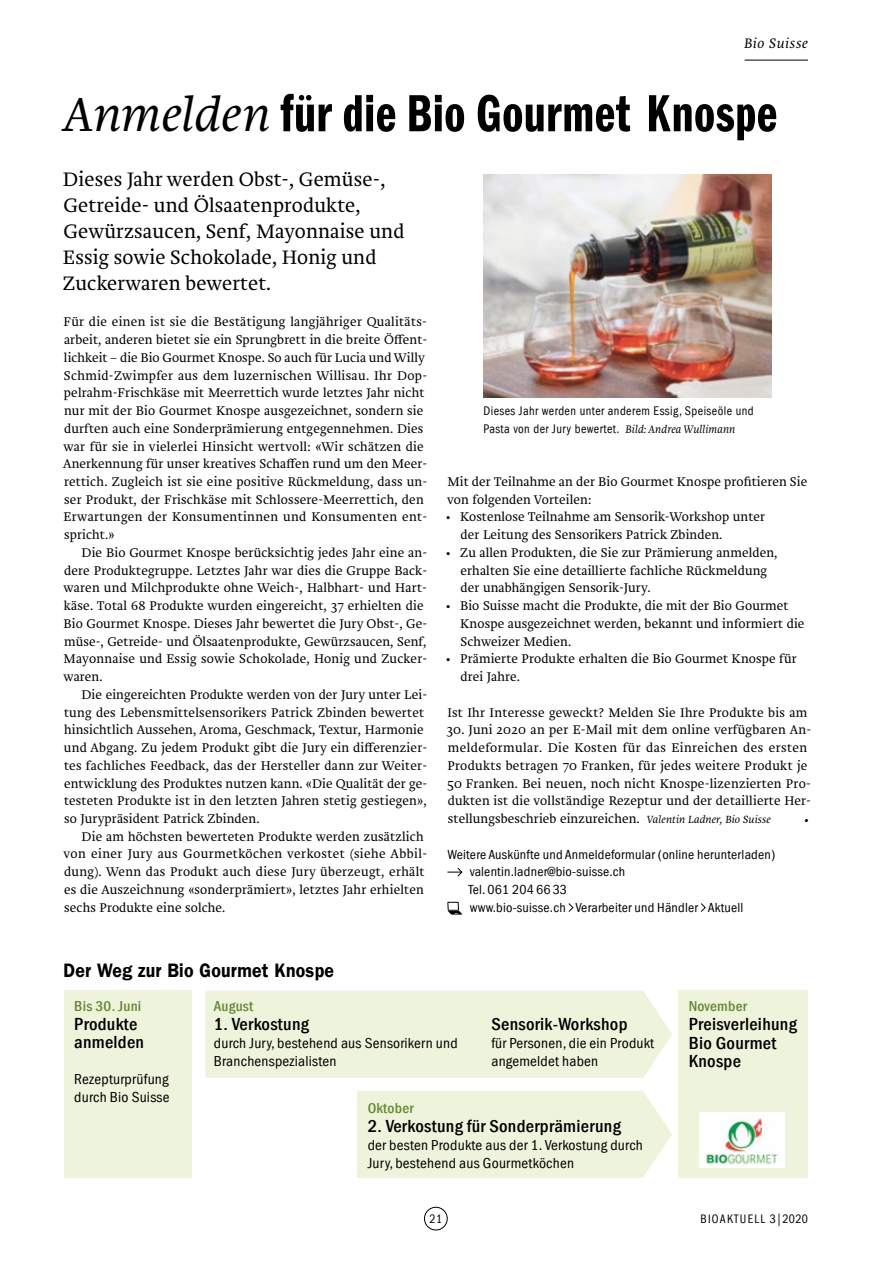
<style>
.page{position:relative;width:893px;height:1263px;background:#fff}
.page>*{position:absolute;margin:0;border:0;box-sizing:border-box;transform-origin:0 0}
.t1{font:54.15px "Franklin Gothic LT Com Dm Cm";letter-spacing:.015em;color:#000}
.t2{font:300 20.25px/26.1px "Brioni Pro";letter-spacing:.01em;color:#000}
.t3{font:19.5px "Franklin Gothic LT Com Dm";letter-spacing:.015em;color:#000;scale:.9 1}
.t4{font:500 condensed 18px/18.5px "Franklin Gothic LT Com";letter-spacing:.015em;color:#000}
.t5{font:condensed 14.85px/18px "Franklin Gothic LT Com";letter-spacing:.015em;color:#000}
.t6{font:500 condensed 14.85px "Franklin Gothic LT Com";letter-spacing:.015em;color:#678835}
.t7{font:italic 300 14.25px "Brioni Pro";letter-spacing:.04em;color:#000}
.t8{font:condensed 13.5px/17.7px "Franklin Gothic LT Com";letter-spacing:.015em;color:#000}
.t9{font:italic 300 13.5px "Brioni Pro";color:#000}
.t10{font:300 13.2px/17.7px "Brioni Pro";letter-spacing:.015em;color:#000}
.t11{font:condensed 12.9px/17.7px "Franklin Gothic LT Com";letter-spacing:.035em;color:#000;scale:.95 1}
.t12{font:condensed 12.6px "Franklin Gothic LT Com";letter-spacing:.11em;color:#000;scale:.95 1}
.s1{font-family:"Brioni Pro";font-weight:300;font-style:italic;font-size:49.5px}
.s2{font-family:"Brioni Pro";font-weight:300;font-style:italic;font-stretch:normal;font-size:11.4px}
.s3{font-style:italic;font-size:10.8px}
</style>
<div class="page">
<div style="left:424px;top:1207px;width:24px;height:23px;border:1px solid #000;border-radius:50%"></div>
<svg style="left:447px;top:867px;width:16px;height:10px"></svg>
<div style="left:447px;top:902px;width:12px;height:9px;border:1px solid #000"></div>
<svg style="left:448px;top:911px;width:14px;height:3px"></svg>
<svg style="left:568px;top:903px;width:6px;height:9px"></svg>
<svg style="left:701px;top:903px;width:5px;height:9px"></svg>
<div style="left:64px;top:991px;width:128px;height:187px;background:#eef3dc"></div>
<div style="left:678px;top:991px;width:130px;height:187px;background:#eef3dc"></div>
<div style="left:205px;top:991px;width:467px;height:87px;background:#eef3dc"></div>
<div style="left:357px;top:1091px;width:315px;height:87px;background:#eef3dc"></div>
<div style="left:700px;top:1113px;width:85px;height:55px;background:#fff"></div>
<img style="left:704px;top:1118px;width:74px;height:47px">
<img style="left:483px;top:174px;width:289px;height:223px">
<hr style="left:745px;top:60px;width:63px;height:1px;background:#000">
<p class="t7" style="left:744px;top:33px;width:65px">Bio Suisse</p>
<h1 class="t1" style="left:64px;top:84px;width:715px"><span class="s1">Anmelden</span> für die Bio Gourmet Knospe</h1>
<h2 class="t2" style="left:63px;top:166px;width:343px">Dieses Jahr werden Obst-, Gemüse-,<br>Getreide- und Ölsaatenprodukte,<br>Gewürzsaucen, Senf, Mayonnaise und<br>Essig sowie Schokolade, Honig und<br>Zuckerwaren bewertet.</h2>
<p class="t10" style="left:63px;top:313px;width:366px">Für die einen ist sie die Bestätigung langjähriger Qualitäts&shy;arbeit, anderen bietet sie ein Sprungbrett in die breite Öffent&shy;lichkeit – die Bio Gourmet Knospe. So auch für Lucia und Willy Schmid-Zwimpfer aus dem luzernischen Willisau. Ihr Dop&shy;pelrahm-Frischkäse mit Meerrettich wurde letztes Jahr nicht nur mit der Bio Gourmet Knospe ausgezeichnet, sondern sie durften auch eine Sonderprämierung entgegennehmen. Dies war für sie in vielerlei Hinsicht wertvoll: «Wir schätzen die Anerkennung für unser kreatives Schaffen rund um den Meer&shy;rettich. Zugleich ist sie eine positive Rückmeldung, dass un&shy;ser Produkt, der Frischkäse mit Schlossere-Meerrettich, den Erwartungen der Konsumentinnen und Konsumenten ent&shy;spricht.»</p>
<p class="t10" style="left:63px;top:544px;width:365px;text-indent:18px">Die Bio Gourmet Knospe berücksichtig jedes Jahr eine an&shy;dere Produktegruppe. Letztes Jahr war dies die Gruppe Back&shy;waren und Milchprodukte ohne Weich-, Halbhart- und Hart&shy;käse. Total 68 Produkte wurden eingereicht, 37 erhielten die Bio Gourmet Knospe. Dieses Jahr bewertet die Jury Obst-, Ge&shy;müse-, Getreide- und Ölsaatenprodukte, Gewürzsaucen, Senf, Mayonnaise und Essig sowie Schokolade, Honig und Zucker&shy;waren.</p>
<p class="t10" style="left:64px;top:686px;width:365px;text-indent:18px">Die eingereichten Produkte werden von der Jury unter Lei&shy;tung des Lebensmittelsensorikers Patrick Zbinden bewertet hinsichtlich Aussehen, Aroma, Geschmack, Textur, Harmonie und Abgang. Zu jedem Produkt gibt die Jury ein differenzier&shy;tes fachliches Feedback, das der Hersteller dann zur Weiter&shy;entwicklung des Produktes nutzen kann. «Die Qualität der ge&shy;testeten Produkte ist in den letzten Jahren stetig gestiegen», so Jurypräsident Patrick Zbinden.</p>
<p class="t10" style="left:63px;top:827px;width:365px;text-indent:18px">Die am höchsten bewerteten Produkte werden zusätzlich von einer Jury aus Gourmetköchen verkostet (siehe Abbil&shy;dung). Wenn das Produkt auch diese Jury überzeugt, erhält es die Auszeichnung «sonderprämiert», letztes Jahr erhielten sechs Produkte eine solche.</p>
<p class="t11" style="left:483px;top:402px;width:286px">Dieses Jahr werden unter anderem Essig, Speiseöle und<br>Pasta von der Jury bewertet. <span class="s2">Bild: Andrea Wullimann</span></p>
<p class="t10" style="left:447px;top:473px;width:362px">Mit der Teilnahme an der Bio Gourmet Knospe profitieren Sie von folgenden Vorteilen:</p>
<p class="t10" style="left:461px;top:508px;width:306px;text-indent:-15px">• Kostenlose Teilnahme am Sensorik-Workshop unter der Leitung des Sensorikers Patrick Zbinden.</p>
<p class="t10" style="left:461px;top:544px;width:318px;text-indent:-15px">• Zu allen Produkten, die Sie zur Prämierung anmelden, erhalten Sie eine detaillierte fachliche Rückmeldung der unabhängigen Sensorik-Jury.</p>
<p class="t10" style="left:460px;top:597px;width:346px;text-indent:-14px">• Bio Suisse macht die Produkte, die mit der Bio Gourmet<br>Knospe ausgezeichnet werden, bekannt und informiert die<br>Schweizer Medien.</p>
<p class="t10" style="left:461px;top:650px;width:338px;text-indent:-15px">• Prämierte Produkte erhalten die Bio Gourmet Knospe für drei Jahre.</p>
<p class="t10" style="left:447px;top:703px;width:361px">Ist Ihr Interesse geweckt? Melden Sie Ihre Produkte bis am</p>
<p class="t10" style="left:446px;top:721px;width:366px">30. Juni 2020 an per E-Mail mit dem online verfügbaren An&shy;meldeformular. Die Kosten für das Einreichen des ersten Produkts betragen 70 Franken, für jedes weitere Produkt je 50 Franken. Bei neuen, noch nicht Knospe-lizenzierten Pro&shy;dukten ist die vollständige Rezeptur und der detaillierte Her&shy;stellungsbeschrieb einzureichen. <span class="s3">Valentin Ladner, Bio Suisse</span></p>
<p class="t9" style="left:804px;top:810px;width:6px">•</p>
<p class="t8" style="left:468px;top:845px;width:308px;text-indent:-21px">Weitere Auskünfte und Anmeldeformular (online herunterladen) valentin.ladner@bio-suisse.ch<br>Tel. 061 204 66 33<br>www.bio-suisse.ch Verarbeiter und Händler Aktuell</p>
<h3 class="t3" style="left:64px;top:958px;width:302px">Der Weg zur Bio Gourmet Knospe</h3>
<p class="t6" style="left:74px;top:998px;width:69px">Bis 30. Juni</p>
<h3 class="t4" style="left:74px;top:1015px;width:71px;line-height:18px">Produkte anmelden</h3>
<p class="t5" style="left:74px;top:1070px;width:97px">Rezepturprüfung durch Bio Suisse</p>
<p class="t6" style="left:214px;top:997px;width:41px">August</p>
<h3 class="t4" style="left:214px;top:1015px;width:97px">1. Verkostung</h3>
<p class="t5" style="left:214px;top:1034px;width:245px">durch Jury, bestehend aus Sensorikern und<br>Branchenspezialisten</p>
<h3 class="t4" style="left:491px;top:1015px;width:138px">Sensorik-Workshop</h3>
<p class="t5" style="left:491px;top:1034px;width:164px">für Personen, die ein Produkt angemeldet haben</p>
<p class="t6" style="left:368px;top:1100px;width:47px">Oktober</p>
<h3 class="t4" style="left:368px;top:1117px;width:255px">2. Verkostung für Sonderprämierung</h3>
<p class="t5" style="left:368px;top:1136px;width:277px">der besten Produkte aus der 1. Verkostung durch<br>Jury, bestehend aus Gourmetköchen</p>
<p class="t6" style="left:689px;top:998px;width:60px">November</p>
<h3 class="t4" style="left:689px;top:1015px;width:110px">Preisverleihung<br>Bio Gourmet<br>Knospe</h3>
<p class="t12" style="left:430px;top:1212px;width:15px">21</p>
<p class="t12" style="left:700px;top:1212px;width:115px">BIOAKTUELL 3|2020</p>
</div>
